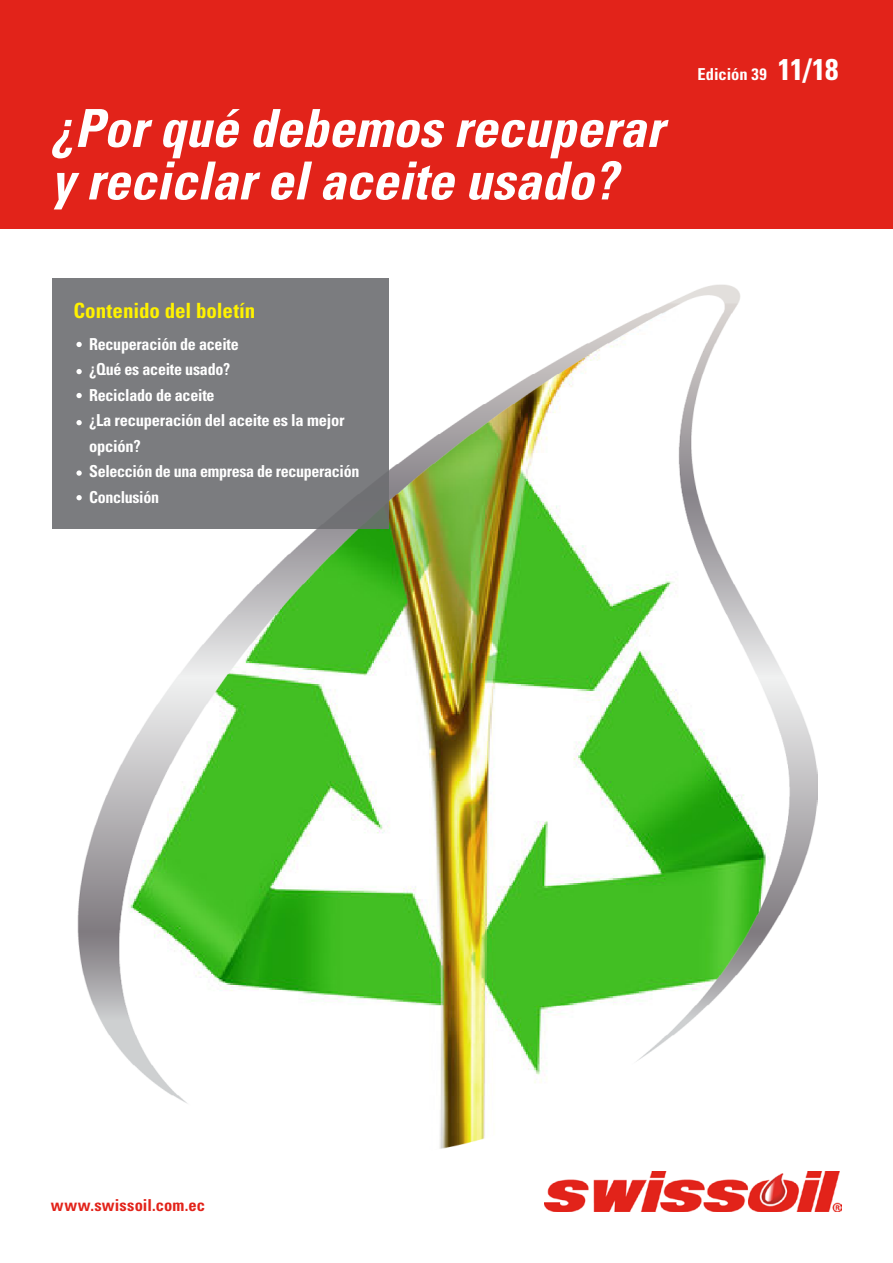
<style>
.page{position:relative;width:893px;height:1263px;background:#fff}
.page>*{position:absolute;margin:0;border:0;box-sizing:border-box;transform-origin:0 0}
.t1{font:italic 700 condensed 52.5px/52.5px "Univers";color:#fff}
.t2{font:700 condensed 21px "Univers";color:#fff200}
.t3{font:700 condensed 16.5px/25.5px "Univers";letter-spacing:-.015em;color:#fff}
.t4{font:700 condensed 16.5px "Univers";letter-spacing:.01em;color:#e2231a}
.s1{font-size:30px}
</style>
<div class="page">
<div style="left:0;top:0;width:893px;height:229px;background:#e2231a"></div>
<img style="left:544px;top:1171px;width:298px;height:41px">
<img style="left:77px;top:285px;width:741px;height:864px">
<div style="left:52px;top:279px;width:336px;height:250px;background:#7b7c7f"></div>
<svg style="left:76px;top:342px;width:6px;height:5px"></svg>
<svg style="left:76px;top:369px;width:6px;height:5px"></svg>
<svg style="left:76px;top:393px;width:6px;height:5px"></svg>
<svg style="left:76px;top:470px;width:6px;height:6px"></svg>
<svg style="left:76px;top:495px;width:6px;height:5px"></svg>
<svg style="left:76px;top:420px;width:6px;height:5px"></svg>
<h1 class="t1" style="left:51px;top:101px;width:614px">¿Por qué debemos recuperar y reciclar el aceite usado?</h1>
<p class="t3" style="left:697px;top:61px;width:143px">Edición 39 <span class="s1">11/18</span></p>
<p class="t2" style="left:73px;top:297px;width:184px">Contenido del boletín</p>
<p class="t3" style="left:89px;top:331px;width:272px">Recuperación de aceite<br>¿Qué es aceite usado?<br>Reciclado de aceite<br>¿La recuperación del aceite es la mejor opción?<br>Selección de una empresa de recuperación<br>Conclusión</p>
<p class="t4" style="left:51px;top:1195px;width:156px">www.swissoil.com.ec</p>
</div>
